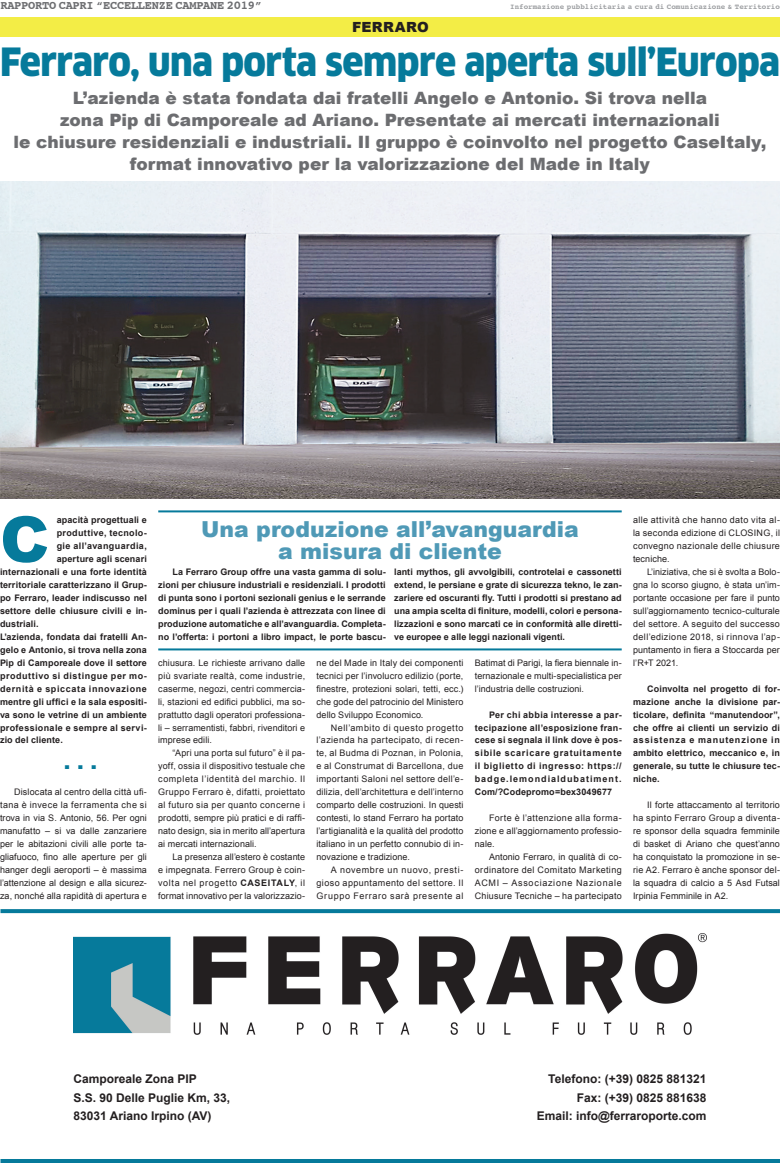
<style>
.page{position:relative;width:780px;height:1163px;background:#fff}
.page>*{position:absolute;margin:0;border:0;box-sizing:border-box;transform-origin:0 0}
.t1{font:900 63.3px "Arial";color:#067a9b}
.t2{font:40px "Arial";color:#067a9b}
.t3{font:900 38px "Clan";letter-spacing:-.015em;color:#067a9b;scale:.94 1}
.t4{font:900 22px/22.4px "Arial";color:#4f99b6;text-align:center}
.t5{font:900 17px/22px "Arial";color:#6c6d70;text-align:center}
.t6{font:900 14px "Arial";letter-spacing:.025em;color:#231f20}
.t7{font:700 12px/18.9px "Arial";color:#231f20}
.t8{font:700 12px "Courier";letter-spacing:-.02em;color:#6c6d70}
.t9{font:9px/13px "Arial";letter-spacing:.01em;color:#231f20;text-align:justify}
.t10{font:700 9px/13px "Arial";letter-spacing:.015em;color:#231f20;text-align:justify}
.t11{font:700 9px "Arial";letter-spacing:.04em;color:#231f20}
.t12{font:700 9px "Arial";letter-spacing:.06em;color:#231f20}
.t13{font:700 9px "Arial";letter-spacing:.07em;color:#231f20}
.t14{font:700 9px "Arial";letter-spacing:.045em;color:#231f20}
.t15{font:700 7.5px "Courier";color:#9d9fa2}
.s1{font-weight:700}
</style>
<div class="page">
<div style="left:0;top:17px;width:780px;height:20px;background:#f3ed46"></div>
<img style="left:0;top:181px;width:780px;height:318px">
<img style="left:74px;top:933px;width:632px;height:102px">
<svg style="left:0;top:909px;width:780px;height:3px;fill:#067a9b"></svg>
<hr style="left:158px;top:510px;width:463px;height:2px;background:#067a9b">
<hr style="left:158px;top:648px;width:463px;height:2px;background:#067a9b">
<hr style="left:0;top:1159px;width:780px;height:3px;background:#067a9b">
<h3 class="t8" style="left:0;top:-4px;width:263px">RAPPORTO CAPRI “ECCELLENZE CAMPANE 2019”</h3>
<p class="t15" style="left:510px;top:1px;width:271px">Informazione pubblicitaria a cura di Comunicazione &amp; Territorio</p>
<h3 class="t3" style="left:0;top:39px;width:831px">Ferraro, una porta sempre aperta sull’Europa</h3>
<h3 class="t6" style="left:352px;top:17px;width:78px">FERRARO</h3>
<p class="t5" style="left:13px;top:86px;width:754px">L’azienda è stata fondata dai fratelli Angelo e Antonio. Si trova nella<br>zona Pip di Camporeale ad Ariano. Presentate ai mercati internazionali<br>le chiusure residenziali e industriali. Il gruppo è coinvolto nel progetto CaseItaly, format innovativo per la valorizzazione del Made in Italy</p>
<h1 class="t1" style="left:0;top:493px;width:51px">C</h1>
<p class="t10" style="left:57px;top:513px;width:92px">apacità progettuali e</p>
<p class="t11" style="left:57px;top:527px;width:92px">produttive, tecnolo-</p>
<p class="t14" style="left:57px;top:539px;width:92px">gie all’avanguardia,</p>
<p class="t10" style="left:57px;top:552px;width:92px">aperture agli scenari</p>
<p class="t10" style="left:0;top:565px;width:148px">internazionali e una forte identità</p>
<p class="t10" style="left:0;top:578px;width:148px">territoriale caratterizzano il Grup-</p>
<p class="t10" style="left:0;top:591px;width:148px">po Ferraro, leader indiscusso nel</p>
<p class="t10" style="left:0;top:604px;width:148px">settore delle chiusure civili e in-</p>
<p class="t10" style="left:0;top:617px;width:40px">dustriali.</p>
<p class="t10" style="left:0;top:630px;width:148px">L’azienda, fondata dai fratelli An-</p>
<p class="t10" style="left:0;top:643px;width:148px">gelo e Antonio, si trova nella zona</p>
<p class="t10" style="left:0;top:656px;width:148px">Pip di Camporeale dove il settore</p>
<p class="t12" style="left:0;top:669px;width:148px">produttivo si distingue per mo-</p>
<p class="t13" style="left:0;top:682px;width:148px">dernità e spiccata innovazione</p>
<p class="t10" style="left:0;top:695px;width:148px">mentre gli uffici e la sala espositi-</p>
<p class="t10" style="left:0;top:708px;width:148px">va sono le vetrine di un ambiente</p>
<p class="t11" style="left:0;top:721px;width:148px">professionale e sempre al servi-</p>
<p class="t10" style="left:0;top:734px;width:64px">zio del cliente.</p>
<h2 class="t2" style="left:61px;top:729px;width:41px">…</h2>
<p class="t9" style="left:0;top:785px;width:148px;text-indent:14px">Dislocata al centro della città ufi&shy;tana è invece la ferramenta che si trova in via S. Antonio, 56. Per ogni manufatto – si va dalle zanzariere per le abitazioni civili alle porte ta&shy;gliafuoco, fino alle aperture per gli hanger degli aeroporti – è massima l’attenzione al design e alla sicurez&shy;za, nonché alla rapidità di apertura e</p>
<h3 class="t4" style="left:201px;top:517px;width:379px">Una produzione all’avanguardia a misura di cliente</h3>
<p class="t10" style="left:158px;top:565px;width:229px;text-indent:14px">La Ferraro Group offre una vasta gamma di solu&shy;zioni per chiusure industriali e residenziali. I prodotti di punta sono i portoni sezionali genius e le serrande dominus per i quali l’azienda è attrezzata con linee di produzione automatiche e all’avanguardia. Completa&shy;no l’offerta: i portoni a libro impact, le porte bascu-</p>
<p class="t10" style="left:394px;top:565px;width:229px">lanti mythos, gli avvolgibili, controtelai e cassonetti extend, le persiane e grate di sicurezza tekno, le zan&shy;zariere ed oscuranti fly. Tutti i prodotti si prestano ad una ampia scelta di finiture, modelli, colori e persona&shy;lizzazioni e sono marcati ce in conformità alle diretti&shy;ve europee e alle leggi nazionali vigenti.</p>
<p class="t9" style="left:158px;top:656px;width:148px">chiusura. Le richieste arrivano dalle più svariate realtà, come industrie, caserme, negozi, centri commercia&shy;li, stazioni ed edifici pubblici, ma so&shy;prattutto dagli operatori professiona&shy;li – serramentisti, fabbri, rivenditori e imprese edili.</p>
<p class="t9" style="left:158px;top:746px;width:148px;text-indent:14px">“Apri una porta sul futuro” è il pa&shy;yoff, ossia il dispositivo testuale che completa l’identità del marchio. Il Gruppo Ferraro è, difatti, proiettato al futuro sia per quanto concerne i prodotti, sempre più pratici e di raffi&shy;nato design, sia in merito all’apertura ai mercati internazionali.</p>
<p class="t9" style="left:158px;top:850px;width:148px;text-indent:14px">La presenza all’estero è costante e impegnata. Ferrero Group è coin&shy;volta nel progetto <span class="s1">CASEITALY</span>, il format innovativo per la valorizzazio-</p>
<p class="t9" style="left:316px;top:656px;width:148px">ne del Made in Italy dei componenti tecnici per l’involucro edilizio (porte, finestre, protezioni solari, tetti, ecc.) che gode del patrocinio del Ministero dello Sviluppo Economico.</p>
<p class="t9" style="left:316px;top:720px;width:148px;text-indent:14px">Nell’ambito di questo progetto l’azienda ha partecipato, di recen&shy;te, al Budma di Poznan, in Polonia, e al Construmat di Barcellona, due importanti Saloni nel settore dell’e&shy;dilizia, dell’architettura e dell’interno comparto delle costruzioni. In questi contesti, lo stand Ferraro ha portato l’artigianalità e la qualità del prodotto italiano in un perfetto connubio di in&shy;novazione e tradizione.</p>
<p class="t9" style="left:316px;top:863px;width:148px;text-indent:14px">A novembre un nuovo, presti&shy;gioso appuntamento del settore. Il Gruppo Ferraro sarà presente al</p>
<p class="t9" style="left:475px;top:656px;width:148px">Batimat di Parigi, la fiera biennale in&shy;ternazionale e multi-specialistica per l’industria delle costruzioni.</p>
<p class="t10" style="left:475px;top:708px;width:148px;text-indent:14px">Per chi abbia interesse a par&shy;tecipazione all’esposizione fran&shy;cese si segnala il link dove è pos&shy;sibile scaricare gratuitamente il biglietto di ingresso: https:// badge.lemondialdubatiment.<br>Com/?Codepromo=bex3049677</p>
<p class="t9" style="left:475px;top:811px;width:148px;text-indent:14px">Forte è l’attenzione alla forma&shy;zione e all’aggiornamento professio&shy;nale.</p>
<p class="t9" style="left:475px;top:850px;width:148px;text-indent:14px">Antonio Ferraro, in qualità di co&shy;ordinatore del Comitato Marketing ACMI – Associazione Nazionale Chiusure Tecniche – ha partecipato</p>
<p class="t9" style="left:633px;top:513px;width:148px">alle attività che hanno dato vita al&shy;la seconda edizione di CLOSING, il convegno nazionale delle chiusure tecniche.</p>
<p class="t9" style="left:633px;top:565px;width:148px;text-indent:14px">L’iniziativa, che si è svolta a Bolo&shy;gna lo scorso giugno, è stata un’im&shy;portante occasione per fare il punto sull’aggiornamento tecnico-culturale del settore. A seguito del successo dell’edizione 2018, si rinnova l’ap&shy;puntamento in fiera a Stoccarda per l’R+T 2021.</p>
<p class="t10" style="left:633px;top:682px;width:148px;text-indent:14px">Coinvolta nel progetto di for&shy;mazione anche la divisione par&shy;ticolare, definita “manutendoor”, che offre ai clienti un servizio di assistenza e manutenzione in ambito elettrico, meccanico e, in generale, su tutte le chiusure tec&shy;niche.</p>
<p class="t9" style="left:633px;top:798px;width:148px;text-indent:14px">Il forte attaccamento al territorio ha spinto Ferraro Group a diventa&shy;re sponsor della squadra femminile di basket di Ariano che quest’anno ha conquistato la promozione in se&shy;rie A2. Ferraro è anche sponsor del&shy;la squadra di calcio a 5 Asd Futsal Irpinia Femminile in A2.</p>
<h3 class="t7" style="left:73px;top:1069px;width:158px">Camporeale Zona PIP<br>S.S. 90 Delle Puglie Km, 33,<br>83031 Ariano Irpino (AV)</h3>
<h3 class="t7" style="left:536px;top:1069px;width:171px;text-align:right">Telefono: (+39) 0825 881321<br>Fax: (+39) 0825 881638<br>Email: info@ferraroporte.com</h3>
</div>
